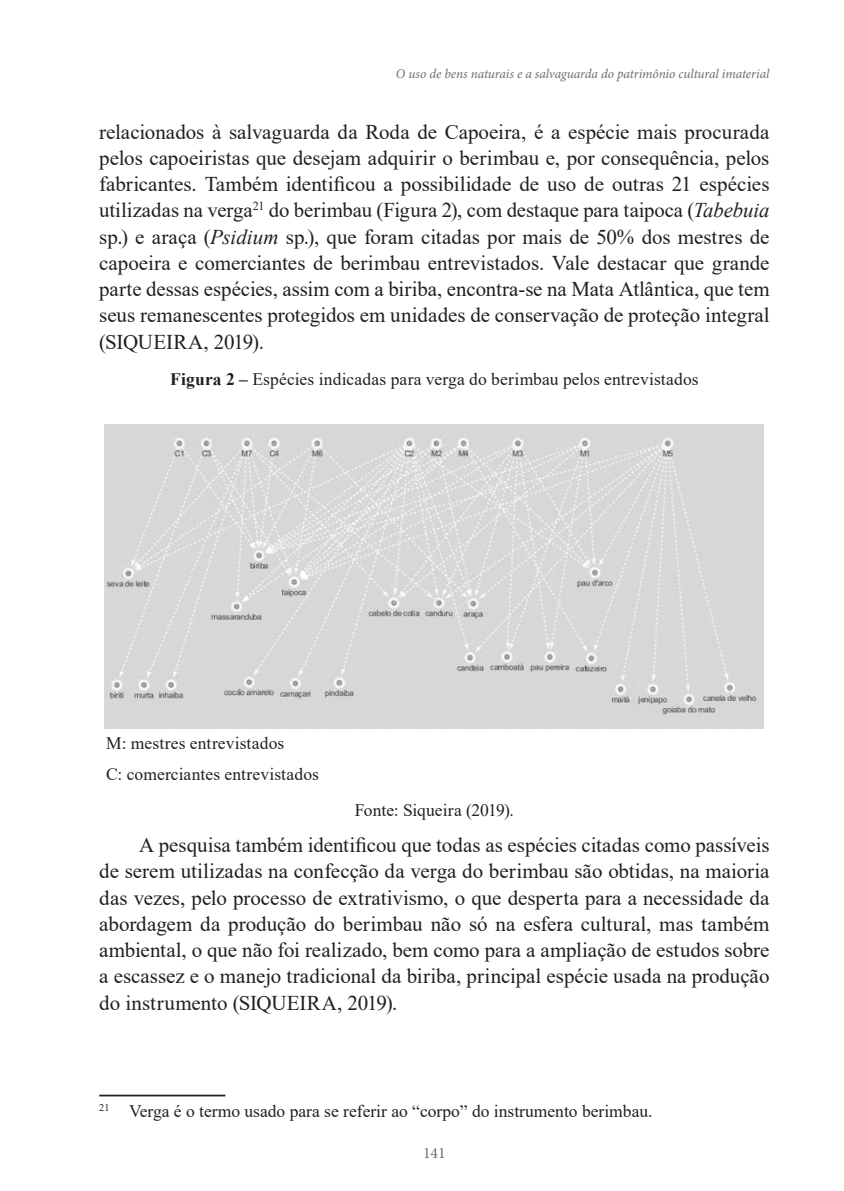
<style>
.page{position:relative;width:844px;height:1191px;background:#fff}
.page>*{position:absolute;margin:0;border:0;box-sizing:border-box;transform-origin:0 0}
.corpo{font:21px/26.2px "Times New Roman";color:#231f20;text-align:justify}
.rodape{font:17.5px "Times New Roman";color:#231f20}
.chamada{font:17.5px "Times New Roman";letter-spacing:.005em;color:#231f20}
.tabmassaesq10{font:17.5px "Times New Roman";letter-spacing:.005em;color:#231f20}
.legenda{font:17.5px "Times New Roman";color:#231f20}
.t1{font:15.75px "Minion Pro";color:#6c6d70}
.t2{font:italic 13.3px "Minion Pro";letter-spacing:-.01em;color:#6c6d70}
.s1{font-style:italic}
.s2{font-weight:700}
</style>
<div class="page">
<img style="left:105px;top:425px;width:658px;height:303px">
<hr style="left:99px;top:1094px;width:126px;height:2px;background:#231f20">
<p class="t2" style="left:396px;top:66px;width:375px">O uso de bens naturais e a salvaguarda do patrimônio cultural imaterial</p>
<p class="corpo" style="left:99px;top:118px;width:671px">relacionados à salvaguarda da Roda de Capoeira, é a espécie mais procurada pelos capoeiristas que desejam adquirir o berimbau e, por consequência, pelos fabricantes. Também identificou a possibilidade de uso de outras 21 espécies utilizadas na verga<sup>21</sup> do berimbau (Figura 2), com destaque para taipoca (<span class="s1">Tabebuia </span>sp.) e araça (<span class="s1">Psidium</span> sp.), que foram citadas por mais de 50% dos mestres de capoeira e comerciantes de berimbau entrevistados. Vale destacar que grande parte dessas espécies, assim com a biriba, encontra-se na Mata Atlântica, que tem seus remanescentes protegidos em unidades de conservação de proteção integral (SIQUEIRA, 2019).</p>
<p class="chamada" style="left:170px;top:366px;width:530px"><span class="s2">Figura 2 –</span> Espécies indicadas para verga do berimbau pelos entrevistados</p>
<p class="tabmassaesq10" style="left:106px;top:731px;width:179px">M: mestres entrevistados</p>
<p class="tabmassaesq10" style="left:106px;top:761px;width:214px">C: comerciantes entrevistados</p>
<p class="legenda" style="left:355px;top:797px;width:161px">Fonte: Siqueira (2019).</p>
<p class="corpo" style="left:99px;top:831px;width:671px;text-indent:40px">A pesquisa também identificou que todas as espécies citadas como passíveis de serem utilizadas na confecção da verga do berimbau são obtidas, na maioria das vezes, pelo processo de extrativismo, o que desperta para a necessidade da abordagem da produção do berimbau não só na esfera cultural, mas também ambiental, o que não foi realizado, bem como para a ampliação de estudos sobre a escassez e o manejo tradicional da biriba, principal espécie usada na produção do instrumento (SIQUEIRA, 2019).</p>
<p class="rodape" style="left:99px;top:1098px;width:554px"><sup>21</sup> Verga é o termo usado para se referir ao “corpo” do instrumento berimbau.</p>
<p class="t1" style="left:423px;top:1142px;width:24px">141</p>
</div>
